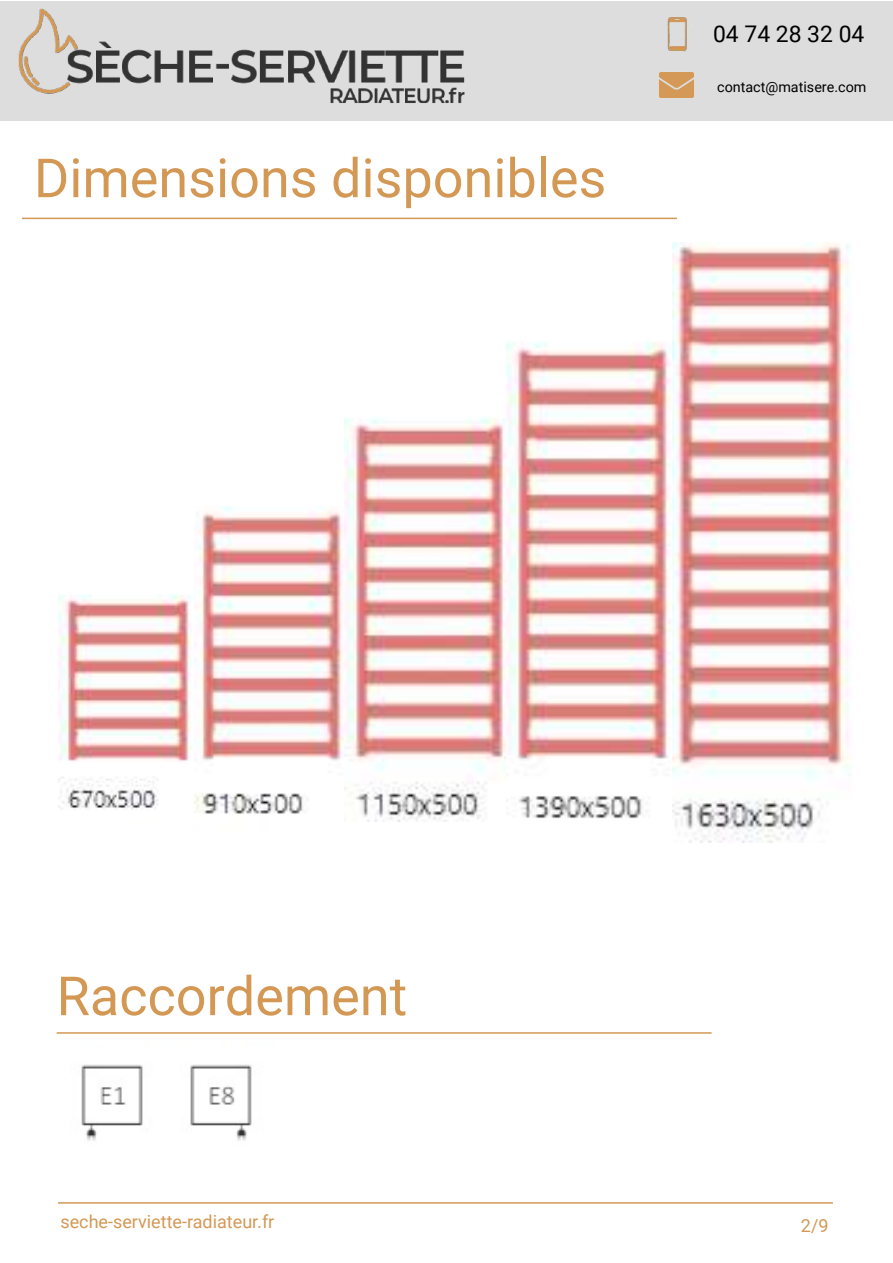
<style>
.page{position:relative;width:893px;height:1263px;background:#fff}
.page>*{position:absolute;margin:0;border:0;box-sizing:border-box;transform-origin:0 0}
.t1{font:54px "Roboto";color:#d49855}
.t2{font:22.95px "Roboto";color:#000}
.t3{font:18px "Roboto";color:#d49855}
.t4{font:14.4px "Roboto";color:#000}
</style>
<div class="page">
<div style="left:0;top:1px;width:893px;height:119px;background:#ddd"></div>
<img style="left:1px;top:8px;width:481px;height:212px">
<img style="left:667px;top:17px;width:20px;height:35px">
<img style="left:658px;top:72px;width:37px;height:26px">
<hr style="left:58px;top:1202px;width:775px;height:2px;background:#d49855">
<img style="left:58px;top:1202px;width:422px;height:2px">
<hr style="left:22px;top:218px;width:655px;height:1px;background:#d49855">
<img style="left:59px;top:594px;width:136px;height:219px">
<img style="left:195px;top:507px;width:149px;height:307px">
<img style="left:344px;top:418px;width:162px;height:404px">
<img style="left:506px;top:342px;width:165px;height:477px">
<img style="left:672px;top:243px;width:178px;height:599px">
<img style="left:81px;top:1064px;width:171px;height:77px">
<hr style="left:57px;top:1032px;width:655px;height:2px;background:#d49855">
<p class="t1" style="left:34px;top:140px;width:574px">Dimensions disponibles</p>
<p class="t2" style="left:713px;top:18px;width:153px">04 74 28 32 04</p>
<p class="t4" style="left:717px;top:77px;width:151px">contact@matisere.com</p>
<p class="t1" style="left:57px;top:958px;width:352px">Raccordement</p>
<p class="t3" style="left:60px;top:1209px;width:215px">seche-serviette-radiateur.fr</p>
<p class="t3" style="left:801px;top:1213px;width:29px">2/9</p>
</div>
